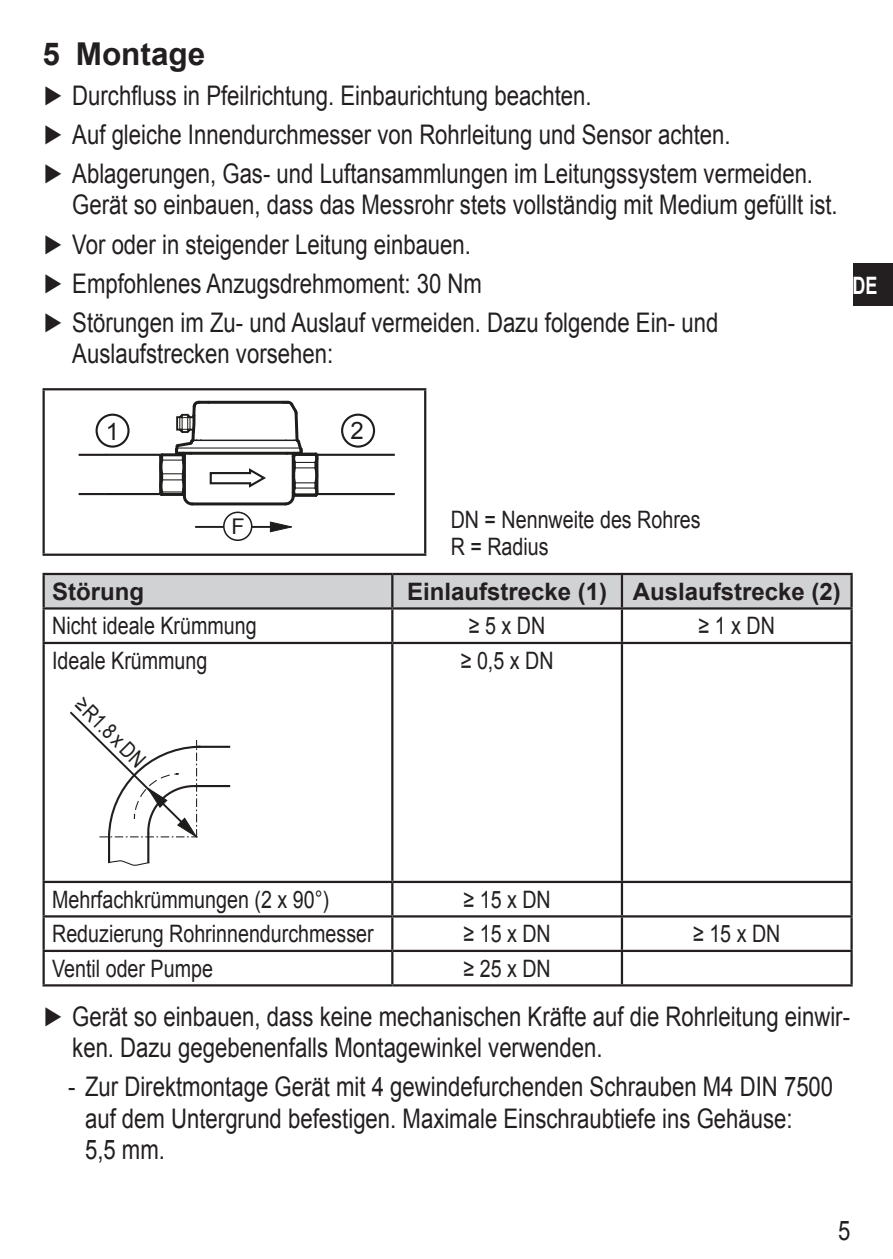
<style>
.page{position:relative;width:893px;height:1259px;background:#fff}
.page>*{position:absolute;margin:0;border:0;box-sizing:border-box;transform-origin:0 0}
.t1{font:700 31.5px "Arial";color:#231f20}
.t2{font:27px/39.2px "Arial";color:#231f20;scale:.82 1}
.t3{font:24px/27px "Arial";color:#231f20;scale:.82 1}
.t4{font:700 24px "Arial";color:#231f20}
.t5{font:700 24px "Arial";color:#fff;scale:.75 1}
.t6{font:24px "Arial";color:#1d1d1b}
.t7{font:21.6px "Arial";color:#1d1d1b;scale:.82 1}
.t8{font:21.6px "Arial";color:#1d1d1b}
</style>
<div class="page">
<div style="left:853px;top:264px;width:40px;height:42px;background:#231f20"></div>
<hr style="left:43px;top:388px;width:383px;height:2px;background:#231f20">
<hr style="left:43px;top:390px;width:2px;height:163px;background:#231f20">
<hr style="left:424px;top:390px;width:2px;height:163px;background:#231f20">
<hr style="left:43px;top:553px;width:383px;height:3px;background:#231f20">
<hr style="left:317px;top:454px;width:78px;height:2px;background:#1d1d1b">
<hr style="left:317px;top:493px;width:78px;height:2px;background:#1d1d1b">
<hr style="left:106px;top:493px;width:54px;height:2px;background:#1d1d1b">
<hr style="left:106px;top:454px;width:54px;height:2px;background:#1d1d1b">
<div style="left:223px;top:511px;width:29px;height:30px;border:2px solid #1d1d1b;border-radius:50%"></div>
<svg style="left:157px;top:400px;width:164px;height:132px"></svg>
<hr style="left:79px;top:493px;width:27px;height:2px;background:#231f20">
<hr style="left:79px;top:454px;width:27px;height:2px;background:#231f20">
<div style="left:96px;top:413px;width:34px;height:35px;border:2px solid #1d1d1b;border-radius:50%"></div>
<div style="left:341px;top:413px;width:34px;height:35px;border:2px solid #1d1d1b;border-radius:50%"></div>
<div style="left:45px;top:575px;width:805px;height:32px;background:#d1d2d4"></div>
<hr style="left:43px;top:573px;width:349px;height:2px;background:#231f20">
<hr style="left:43px;top:575px;width:2px;height:32px;background:#231f20">
<hr style="left:392px;top:573px;width:230px;height:2px;background:#231f20">
<hr style="left:391px;top:575px;width:2px;height:32px;background:#231f20">
<hr style="left:622px;top:573px;width:231px;height:2px;background:#231f20">
<hr style="left:621px;top:575px;width:2px;height:32px;background:#231f20">
<hr style="left:850px;top:575px;width:3px;height:32px;background:#231f20">
<hr style="left:43px;top:607px;width:349px;height:2px;background:#231f20">
<hr style="left:43px;top:609px;width:2px;height:33px;background:#231f20">
<hr style="left:392px;top:607px;width:230px;height:2px;background:#231f20">
<hr style="left:391px;top:609px;width:2px;height:33px;background:#231f20">
<hr style="left:622px;top:607px;width:231px;height:2px;background:#231f20">
<hr style="left:621px;top:609px;width:2px;height:33px;background:#231f20">
<hr style="left:850px;top:609px;width:3px;height:33px;background:#231f20">
<hr style="left:43px;top:642px;width:349px;height:2px;background:#231f20">
<hr style="left:43px;top:644px;width:2px;height:237px;background:#231f20">
<hr style="left:392px;top:642px;width:230px;height:2px;background:#231f20">
<hr style="left:391px;top:644px;width:2px;height:237px;background:#231f20">
<hr style="left:622px;top:642px;width:231px;height:2px;background:#231f20">
<hr style="left:621px;top:644px;width:2px;height:237px;background:#231f20">
<hr style="left:850px;top:644px;width:3px;height:237px;background:#231f20">
<hr style="left:43px;top:881px;width:349px;height:2px;background:#231f20">
<hr style="left:43px;top:883px;width:2px;height:32px;background:#231f20">
<hr style="left:392px;top:881px;width:230px;height:2px;background:#231f20">
<hr style="left:391px;top:883px;width:2px;height:32px;background:#231f20">
<hr style="left:622px;top:881px;width:231px;height:2px;background:#231f20">
<hr style="left:621px;top:883px;width:2px;height:32px;background:#231f20">
<hr style="left:850px;top:883px;width:3px;height:32px;background:#231f20">
<hr style="left:43px;top:915px;width:349px;height:2px;background:#231f20">
<hr style="left:43px;top:917px;width:2px;height:32px;background:#231f20">
<hr style="left:392px;top:915px;width:230px;height:2px;background:#231f20">
<hr style="left:391px;top:917px;width:2px;height:32px;background:#231f20">
<hr style="left:622px;top:915px;width:231px;height:2px;background:#231f20">
<hr style="left:621px;top:917px;width:2px;height:32px;background:#231f20">
<hr style="left:850px;top:917px;width:3px;height:32px;background:#231f20">
<hr style="left:43px;top:949px;width:349px;height:3px;background:#231f20">
<hr style="left:43px;top:952px;width:2px;height:32px;background:#231f20">
<hr style="left:392px;top:949px;width:230px;height:3px;background:#231f20">
<hr style="left:391px;top:952px;width:2px;height:32px;background:#231f20">
<hr style="left:622px;top:949px;width:231px;height:3px;background:#231f20">
<hr style="left:621px;top:952px;width:2px;height:32px;background:#231f20">
<hr style="left:850px;top:952px;width:3px;height:32px;background:#231f20">
<hr style="left:43px;top:984px;width:349px;height:2px;background:#231f20">
<hr style="left:392px;top:984px;width:230px;height:2px;background:#231f20">
<hr style="left:622px;top:984px;width:231px;height:2px;background:#231f20">
<hr style="left:196px;top:785px;width:34px;height:2px;background:#1d1d1b">
<hr style="left:196px;top:745px;width:34px;height:3px;background:#1d1d1b">
<hr style="left:147px;top:833px;width:2px;height:30px;background:#1d1d1b">
<hr style="left:108px;top:837px;width:2px;height:26px;background:#1d1d1b">
<svg style="left:108px;top:859px;width:42px;height:7px"></svg>
<svg style="left:70px;top:711px;width:148px;height:129px"></svg>
<p class="t1" style="left:43px;top:33px;width:164px">5 Montage</p>
<p class="t2" style="left:43px;top:76px;width:936px">► Durchfluss in Pfeilrichtung. Einbaurichtung beachten.<br>► Auf gleiche Innendurchmesser von Rohrleitung und Sensor achten.<br>► Ablagerungen, Gas- und Luftansammlungen im Leitungssystem vermeiden.</p>
<p class="t2" style="left:43px;top:186px;width:966px;text-indent:30px">Gerät so einbauen, dass das Messrohr stets vollständig mit Medium gefüllt ist. ► Vor oder in steigender Leitung einbauen.<br>► Empfohlenes Anzugsdrehmoment: 30 Nm<br>► Störungen im Zu- und Auslauf vermeiden. Dazu folgende Ein- und</p>
<p class="t2" style="left:72px;top:335px;width:320px">Auslaufstrecken vorsehen:</p>
<p class="t5" style="left:853px;top:269px;width:35px">DE</p>
<p class="t6" style="left:106px;top:415px;width:15px">1</p>
<p class="t6" style="left:351px;top:414px;width:15px">2</p>
<p class="t8" style="left:232px;top:513px;width:15px">F</p>
<p class="t3" style="left:451px;top:506px;width:306px">DN = Nennweite des Rohres<br>R = Radius</p>
<p class="t4" style="left:52px;top:575px;width:93px">Störung</p>
<p class="t4" style="left:407px;top:575px;width:435px">Einlaufstrecke (1) Auslaufstrecke (2)</p>
<p class="t3" style="left:52px;top:613px;width:251px">Nicht ideale Krümmung</p>
<p class="t3" style="left:469px;top:613px;width:95px">≥ 5 x DN</p>
<p class="t3" style="left:699px;top:613px;width:95px">≥ 1 x DN</p>
<p class="t3" style="left:52px;top:647px;width:191px">Ideale Krümmung</p>
<p class="t7" style="left:89px;top:691px;width:110px;rotate:45deg">≥R1.8 x DN</p>
<p class="t3" style="left:461px;top:647px;width:115px">≥ 0,5 x DN</p>
<p class="t3" style="left:52px;top:886px;width:339px">Mehrfachkrümmungen (2 x 90°)</p>
<p class="t3" style="left:463px;top:886px;width:108px">≥ 15 x DN</p>
<p class="t3" style="left:52px;top:920px;width:394px">Reduzierung Rohrinnendurchmesser</p>
<p class="t3" style="left:463px;top:920px;width:108px">≥ 15 x DN</p>
<p class="t3" style="left:693px;top:920px;width:108px">≥ 15 x DN</p>
<p class="t3" style="left:52px;top:955px;width:198px">Ventil oder Pumpe</p>
<p class="t3" style="left:463px;top:955px;width:108px">≥ 25 x DN</p>
<p class="t2" style="left:72px;top:1000px;width:950px;line-height:31.5px;text-indent:-30px">► Gerät so einbauen, dass keine mechanischen Kräfte auf die Rohrleitung einwir&shy;ken. Dazu gegebenenfalls Montagewinkel verwenden.</p>
<p class="t2" style="left:85px;top:1071px;width:914px;line-height:31.5px;text-indent:-17px">- Zur Direktmontage Gerät mit 4 gewindefurchenden Schrauben M4 DIN 7500 auf dem Untergrund befestigen. Maximale Einschraubtiefe ins Gehäuse:<br>5,5 mm.</p>
<p class="t2" style="left:838px;top:1211px;width:17px">5</p>
</div>
